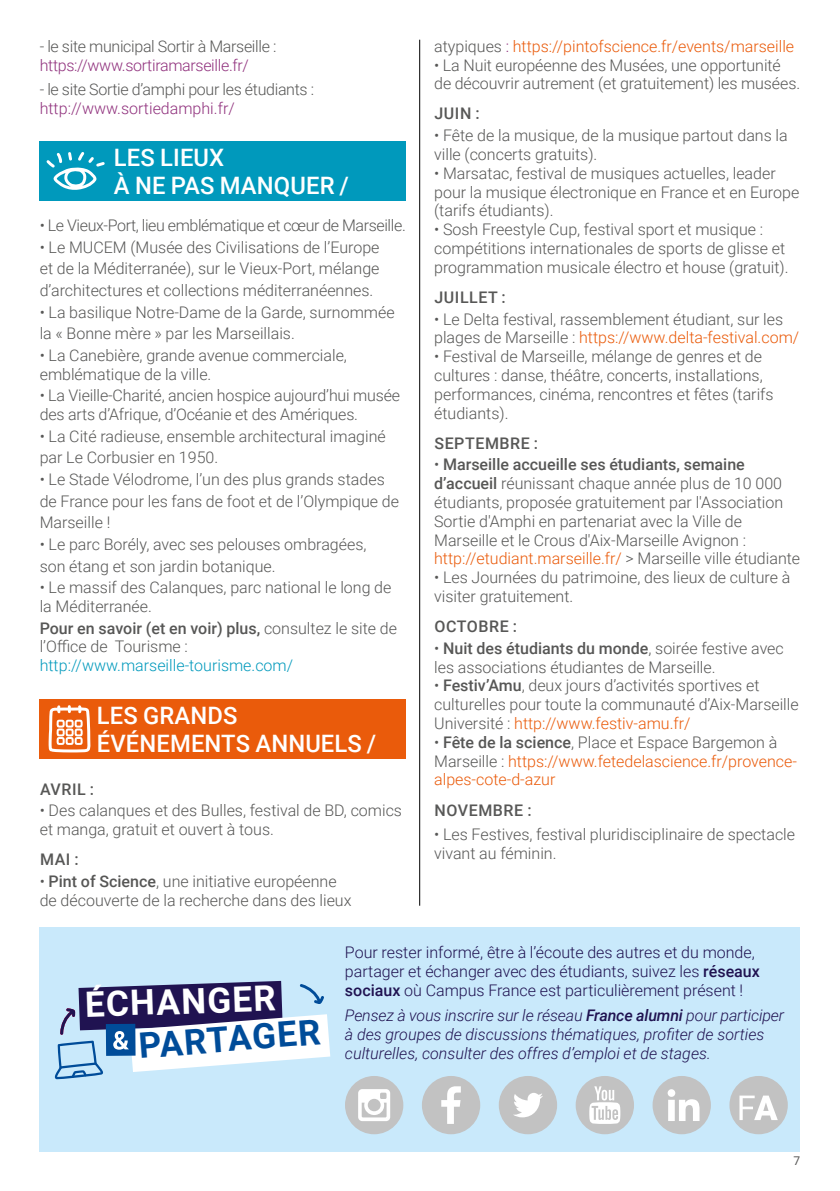
<style>
.page{position:relative;width:840px;height:1191px;background:#fff}
.page>*{position:absolute;margin:0;border:0;box-sizing:border-box;transform-origin:0 0}
.t1{font:700 35px "Roboto";color:#fff}
.t2{font:700 35px "Roboto";color:#004c99}
.t3{font:500 24px/28px "Roboto";letter-spacing:.005em;color:#fff}
.t4{font:300 16px/18.8px "Roboto";color:#575756}
.t5{font:italic 300 16px/19.2px "Roboto";color:#201351}
.t6{font:300 16px/18.8px "Roboto";color:#ea5b0b}
.t7{font:300 16px/19.2px "Roboto";color:#201351}
.t8{font:300 16px "Roboto";letter-spacing:-.02em;color:#575756}
.t9{font:500 16px "Roboto";letter-spacing:.035em;color:#575756}
.t10{font:300 16px "Roboto";letter-spacing:-.025em;color:#575756}
.t11{font:300 16px "Roboto";color:#0099bc}
.t12{font:300 16px "Roboto";letter-spacing:-.02em;color:#90317d}
.t13{font:300 16px "Roboto";color:#90317d}
.t14{font:12px "Roboto";color:#575756}
.s1{font-weight:500}
.s2{color:#575756}
.s3{color:#90317d}
.s4{color:#ea5b0b}
.s5{font-weight:500;color:#575756}
</style>
<div class="page">
<div style="left:40px;top:141px;width:365px;height:60px;background:#0099bc"></div>
<svg style="left:46px;top:152px;width:59px;height:38px"></svg>
<div style="left:40px;top:699px;width:365px;height:59px;background:#ea5b0b"></div>
<svg style="left:48px;top:705px;width:43px;height:48px"></svg>
<div style="left:40px;top:927px;width:759px;height:224px;background:#c9e9fb"></div>
<svg style="left:55px;top:981px;width:275px;height:98px"></svg>
<hr style="left:419px;top:40px;width:1px;height:865px;background:#000">
<div style="left:498px;top:1076px;width:59px;height:58px;background:#c2c2c2;border-radius:50%"></div>
<svg style="left:513px;top:1093px;width:29px;height:24px"></svg>
<div style="left:421px;top:1076px;width:59px;height:58px;background:#c2c2c2;border-radius:50%"></div>
<svg style="left:441px;top:1086px;width:19px;height:38px"></svg>
<div style="left:575px;top:1076px;width:58px;height:58px;background:#c2c2c2;border-radius:50%"></div>
<svg style="left:589px;top:1086px;width:31px;height:38px"></svg>
<div style="left:345px;top:1076px;width:58px;height:58px;background:#c2c2c2;border-radius:50%"></div>
<svg style="left:358px;top:1089px;width:32px;height:32px"></svg>
<div style="left:652px;top:1076px;width:58px;height:58px;background:#c2c2c2;border-radius:50%"></div>
<svg style="left:667px;top:1089px;width:32px;height:32px"></svg>
<div style="left:729px;top:1076px;width:58px;height:58px;background:#c2c2c2;border-radius:50%"></div>
<svg style="left:739px;top:1095px;width:38px;height:25px"></svg>
<p class="t8" style="left:40px;top:35px;width:238px">- le site municipal Sortir à Marseille :</p>
<p class="t12" style="left:40px;top:54px;width:211px">https://www.sortiramarseille.fr/</p>
<p class="t8" style="left:40px;top:78px;width:276px">- le site Sortie d’amphi pour les étudiants :</p>
<p class="t13" style="left:40px;top:97px;width:196px">http://www.sortiedamphi.fr/</p>
<h2 class="t3" style="left:114px;top:143px;width:236px">LES LIEUX<br>À NE PAS MANQUER /</h2>
<p class="t10" style="left:40px;top:214px;width:367px">• Le Vieux-Port, lieu emblématique et cœur de Marseille.</p>
<p class="t4" style="left:40px;top:235px;width:341px;line-height:21.6px;text-align:justify">• Le MUCEM (Musée des Civilisations de l’Europe et de la Méditerranée), sur le Vieux-Port, mélange d’architectures et collections méditerranéennes.</p>
<p class="t4" style="left:40px;top:300px;width:356px;line-height:21.6px">• La basilique Notre-Dame de la Garde, surnommée la « Bonne mère » par les Marseillais.</p>
<p class="t4" style="left:40px;top:345px;width:308px">• La Canebière, grande avenue commerciale, emblématique de la ville.</p>
<p class="t4" style="left:40px;top:385px;width:362px">• La Vieille-Charité, ancien hospice aujourd’hui musée des arts d’Afrique, d’Océanie et des Amériques.</p>
<p class="t4" style="left:40px;top:424px;width:347px;line-height:21.6px">• La Cité radieuse, ensemble architectural imaginé par Le Corbusier en 1950.</p>
<p class="t4" style="left:40px;top:468px;width:360px;line-height:21.6px">• Le Stade Vélodrome, l’un des plus grands stades de France pour les fans de foot et de l’Olympique de<br>Marseille !</p>
<p class="t4" style="left:40px;top:533px;width:328px;line-height:21.6px">• Le parc Borély, avec ses pelouses ombragées, son étang et son jardin botanique.</p>
<p class="t4" style="left:40px;top:577px;width:353px">• Le massif des Calanques, parc national le long de la Méditerranée.</p>
<p class="t4" style="left:40px;top:618px;width:358px"><span class="s1">Pour en savoir (et en voir) plus,</span> consultez le site de l’Office de Tourisme :</p>
<p class="t11" style="left:40px;top:654px;width:255px">http://www.marseille-tourisme.com/</p>
<h2 class="t3" style="left:97px;top:700px;width:281px">LES GRANDS<br>ÉVÉNEMENTS ANNUELS /</h2>
<p class="t9" style="left:40px;top:777px;width:56px">AVRIL :</p>
<p class="t4" style="left:40px;top:800px;width:363px">• Des calanques et des Bulles, festival de BD, comics et manga, gratuit et ouvert à tous.</p>
<p class="t9" style="left:40px;top:848px;width:40px">MAI :</p>
<p class="t4" style="left:40px;top:871px;width:313px">• <span class="s1">Pint of Science</span>, une initiative européenne de découverte de la recherche dans des lieux</p>
<p class="t6" style="left:434px;top:36px;width:361px"><span class="s2">atypiques</span> <span class="s3">:</span> https://pintofscience.fr/events/marseille</p>
<p class="t4" style="left:434px;top:55px;width:367px">• La Nuit européenne des Musées, une opportunité de découvrir autrement (et gratuitement) les musées.</p>
<p class="t9" style="left:434px;top:103px;width:47px">JUIN :</p>
<p class="t4" style="left:434px;top:125px;width:355px">• Fête de la musique, de la musique partout dans la ville (concerts gratuits).</p>
<p class="t4" style="left:434px;top:163px;width:366px">• Marsatac, festival de musiques actuelles, leader pour la musique électronique en France et en Europe (tarifs étudiants).</p>
<p class="t4" style="left:434px;top:219px;width:356px">• Sosh Freestyle Cup, festival sport et musique : compétitions internationales de sports de glisse et programmation musicale électro et house (gratuit).</p>
<p class="t9" style="left:434px;top:286px;width:73px">JUILLET :</p>
<p class="t4" style="left:434px;top:309px;width:366px">• Le Delta festival, rassemblement étudiant, sur les plages de Marseille : <span class="s4">https://www.delta-festival.com/</span></p>
<p class="t4" style="left:434px;top:346px;width:341px">• Festival de Marseille, mélange de genres et de cultures : danse, théâtre, concerts, installations, performances, cinéma, rencontres et fêtes (tarifs étudiants).</p>
<p class="t9" style="left:434px;top:432px;width:105px">SEPTEMBRE :</p>
<p class="t4" style="left:434px;top:455px;width:367px">• <span class="s1">Marseille accueille ses étudiants, semaine d’accueil</span> réunissant chaque année plus de 10 000 étudiants, proposée gratuitement par l'Association Sortie d'Amphi en partenariat avec la Ville de Marseille et le Crous d'Aix-Marseille Avignon : <span class="s4">http://etudiant.marseille.fr/</span> &gt; Marseille ville étudiante</p>
<p class="t4" style="left:434px;top:567px;width:357px">• Les Journées du patrimoine, des lieux de culture à visiter gratuitement.</p>
<p class="t9" style="left:434px;top:615px;width:84px">OCTOBRE :</p>
<p class="t4" style="left:434px;top:638px;width:351px">• <span class="s1">Nuit des étudiants du monde</span>, soirée festive avec les associations étudiantes de Marseille.</p>
<p class="t4" style="left:434px;top:676px;width:366px">• <span class="s1">Festiv’Amu</span>, deux jours d’activités sportives et culturelles pour toute la communauté d’Aix-Marseille<br>Université : <span class="s4">http://www.festiv-amu.fr/</span></p>
<p class="t6" style="left:434px;top:732px;width:364px"><span class="s2">•</span> <span class="s5">Fête de la science</span><span class="s2">, Place et Espace Bargemon à<br>Marseille :</span> https://www.fetedelascience.fr/provence&shy;alpes-cote-d-azur</p>
<p class="t9" style="left:434px;top:798px;width:99px">NOVEMBRE :</p>
<p class="t4" style="left:434px;top:824px;width:362px">• Les Festives, festival pluridisciplinaire de spectacle vivant au féminin.</p>
<h1 class="t1" style="left:84px;top:980px;width:192px;rotate:-2deg">ÉCHANGER</h1>
<h1 class="t2" style="left:137px;top:1020px;width:184px;rotate:-4deg">PARTAGER</h1>
<p class="t7" style="left:345px;top:941px;width:416px">Pour rester informé, être à l’écoute des autres et du monde, partager et échanger avec des étudiants, suivez les <span class="s1">réseaux sociaux</span> où Campus France est particulièrement présent !</p>
<p class="t5" style="left:345px;top:1005px;width:440px">Pensez à vous inscrire sur le réseau <span class="s1">France alumni</span> pour participer à des groupes de discussions thématiques, profiter de sorties culturelles, consulter des offres d’emploi et de stages.</p>
<p class="t14" style="left:793px;top:1152px;width:8px">7</p>
</div>
